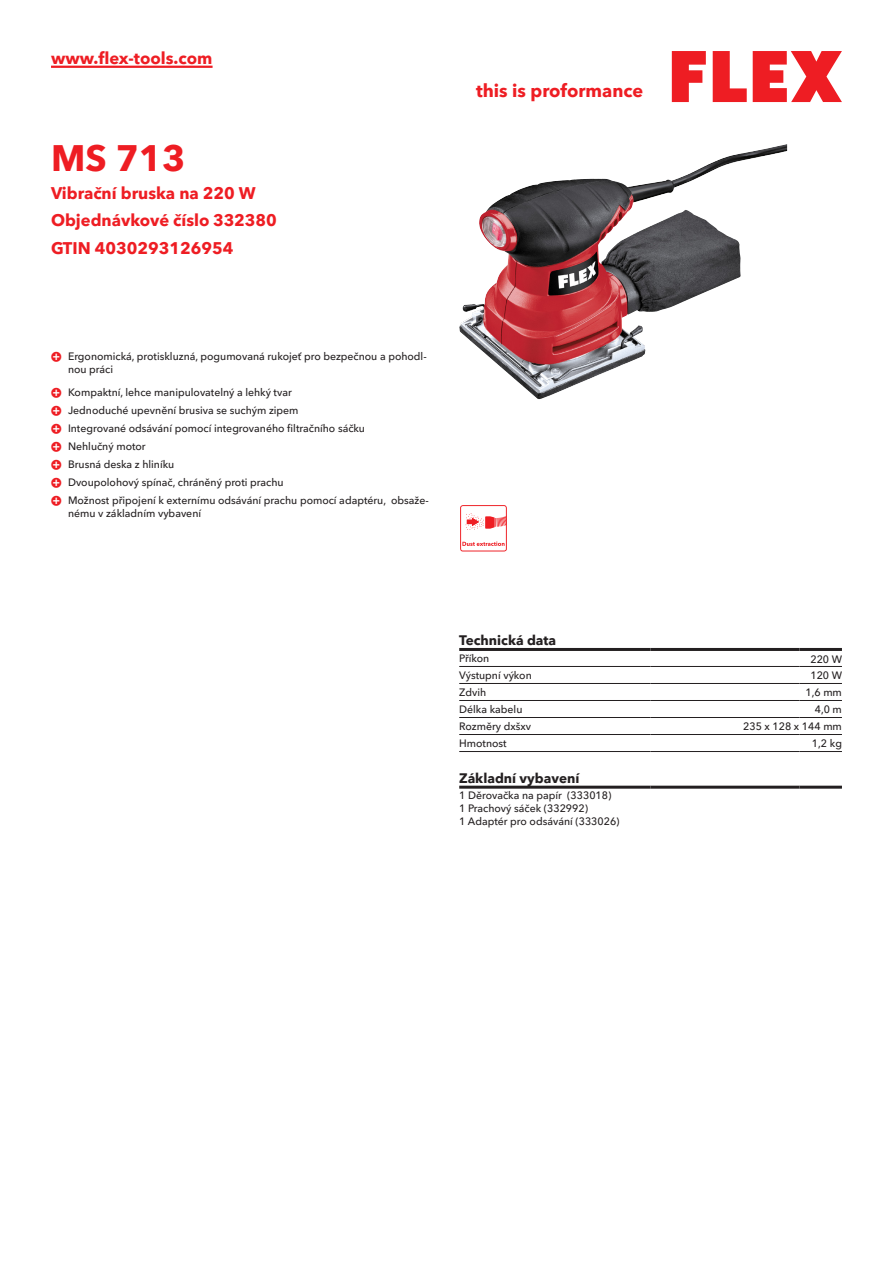
<style>
.page{position:relative;width:893px;height:1263px;background:#fff}
.page>*{position:absolute;margin:0;border:0;box-sizing:border-box;transform-origin:0 0}
.CB_AF_Product-name{font:700 36px "Avenir Next W1 G";color:#ee1d23}
.t1{font:700 18px "Avenir Next W1 G";color:#ee1d23}
.CB_AF_Order-number{font:700 16.5px "Avenir Next W1 G";color:#ee1d23}
.CB_AF_Product-short{font:700 16.5px "Avenir Next W1 G";color:#ee1d23}
.CB_AF_Table-headline{font:700 13.5px "Avenir Next W1 G";color:#231f20}
.CB_AF_Table-specific{font:500 10.5px/12.6px "Avenir Next W1 G";color:#231f20}
</style>
<div class="page">
<svg style="left:672px;top:51px;width:34px;height:51px"></svg>
<svg style="left:713px;top:51px;width:34px;height:51px"></svg>
<svg style="left:753px;top:51px;width:89px;height:51px"></svg>
<hr style="left:51px;top:66px;width:162px;height:2px;background:#ee1d23">
<img style="left:459px;top:146px;width:318px;height:253px">
<hr style="left:459px;top:666px;width:192px;height:1px;background:#231f20">
<hr style="left:651px;top:666px;width:148px;height:1px;background:#231f20">
<hr style="left:799px;top:666px;width:43px;height:1px;background:#231f20">
<hr style="left:459px;top:683px;width:192px;height:1px;background:#231f20">
<hr style="left:651px;top:683px;width:148px;height:1px;background:#231f20">
<hr style="left:799px;top:683px;width:43px;height:1px;background:#231f20">
<hr style="left:459px;top:700px;width:192px;height:1px;background:#231f20">
<hr style="left:651px;top:700px;width:148px;height:1px;background:#231f20">
<hr style="left:799px;top:700px;width:43px;height:1px;background:#231f20">
<hr style="left:459px;top:717px;width:192px;height:1px;background:#231f20">
<hr style="left:651px;top:717px;width:148px;height:1px;background:#231f20">
<hr style="left:799px;top:717px;width:43px;height:1px;background:#231f20">
<hr style="left:459px;top:734px;width:192px;height:1px;background:#231f20">
<hr style="left:651px;top:734px;width:148px;height:1px;background:#231f20">
<hr style="left:799px;top:734px;width:43px;height:1px;background:#231f20">
<hr style="left:459px;top:751px;width:192px;height:1px;background:#231f20">
<hr style="left:651px;top:751px;width:148px;height:1px;background:#231f20">
<hr style="left:799px;top:751px;width:43px;height:1px;background:#231f20">
<hr style="left:459px;top:648px;width:192px;height:3px;background:#231f20">
<hr style="left:651px;top:648px;width:148px;height:3px;background:#231f20">
<hr style="left:799px;top:648px;width:43px;height:3px;background:#231f20">
<hr style="left:459px;top:786px;width:192px;height:3px;background:#231f20">
<hr style="left:651px;top:786px;width:148px;height:3px;background:#231f20">
<hr style="left:799px;top:786px;width:43px;height:3px;background:#231f20">
<svg style="left:460px;top:505px;width:47px;height:46px"></svg>
<h3 class="CB_AF_Order-number" style="left:51px;top:45px;width:163px">www.flex-tools.com</h3>
<p class="CB_AF_Product-name" style="left:51px;top:130px;width:136px">MS 713</p>
<p class="CB_AF_Product-short" style="left:51px;top:180px;width:206px">Vibrační bruska na 220 W</p>
<p class="CB_AF_Order-number" style="left:51px;top:207px;width:227px">Objednávkové číslo 332380</p>
<p class="CB_AF_Order-number" style="left:51px;top:235px;width:184px">GTIN 4030293126954</p>
<p class="CB_AF_Table-specific" style="left:68px;top:349px;width:360px">Ergonomická, protiskluzná, pogumovaná rukojeť pro bezpečnou a pohodl&shy;nou práci</p>
<p class="CB_AF_Table-specific" style="left:68px;top:385px;width:225px">Kompaktní, lehce manipulovatelný a lehký tvar</p>
<p class="CB_AF_Table-specific" style="left:68px;top:403px;width:232px">Jednoduché upevnění brusiva se suchým zipem</p>
<p class="CB_AF_Table-specific" style="left:68px;top:421px;width:299px">Integrované odsávání pomocí integrovaného filtračního sáčku</p>
<p class="CB_AF_Table-specific" style="left:68px;top:439px;width:79px">Nehlučný motor</p>
<p class="CB_AF_Table-specific" style="left:68px;top:457px;width:108px">Brusná deska z hliníku</p>
<p class="CB_AF_Table-specific" style="left:68px;top:475px;width:217px">Dvoupolohový spínač, chráněný proti prachu</p>
<p class="CB_AF_Table-specific" style="left:68px;top:493px;width:362px">Možnost připojení k externímu odsávání prachu pomocí adaptéru, obsaže&shy;nému v základním vybavení</p>
<h2 class="t1" style="left:476px;top:77px;width:169px">this is proformance</h2>
<p class="CB_AF_Table-headline" style="left:459px;top:630px;width:98px">Technická data</p>
<p class="CB_AF_Table-specific" style="left:459px;top:651px;width:32px">Příkon</p>
<p class="CB_AF_Table-specific" style="left:810px;top:652px;width:33px">220 W</p>
<p class="CB_AF_Table-specific" style="left:459px;top:668px;width:74px">Výstupní výkon</p>
<p class="CB_AF_Table-specific" style="left:810px;top:668px;width:33px">120 W</p>
<p class="CB_AF_Table-specific" style="left:459px;top:685px;width:29px">Zdvih</p>
<p class="CB_AF_Table-specific" style="left:805px;top:685px;width:38px">1,6 mm</p>
<p class="CB_AF_Table-specific" style="left:459px;top:702px;width:65px">Délka kabelu</p>
<p class="CB_AF_Table-specific" style="left:815px;top:702px;width:29px">4,0 m</p>
<p class="CB_AF_Table-specific" style="left:459px;top:719px;width:73px">Rozměry dxšxv</p>
<p class="CB_AF_Table-specific" style="left:743px;top:719px;width:100px">235 x 128 x 144 mm</p>
<p class="CB_AF_Table-specific" style="left:459px;top:736px;width:49px">Hmotnost</p>
<p class="CB_AF_Table-specific" style="left:812px;top:736px;width:32px">1,2 kg</p>
<p class="CB_AF_Table-headline" style="left:459px;top:767px;width:122px">Základní vybavení</p>
<p class="CB_AF_Table-specific" style="left:459px;top:788px;width:162px">1 Děrovačka na papír (333018)<br>1 Prachový sáček (332992)<br>1 Adaptér pro odsávání (333026)</p>
</div>
